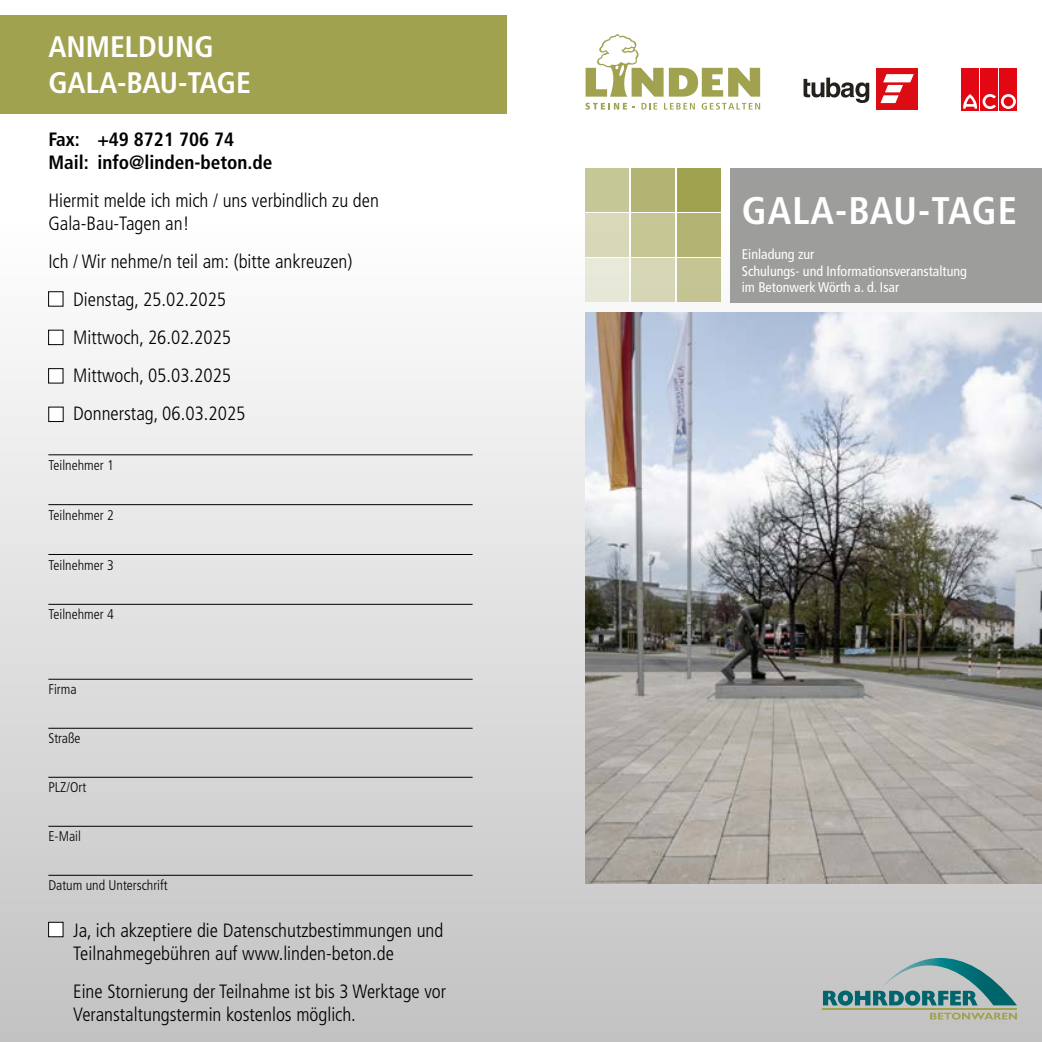
<style>
.page{position:relative;width:1042px;height:1042px;background:#fff}
.page>*{position:absolute;margin:0;border:0;box-sizing:border-box;transform-origin:0 0}
.t1{font:700 condensed 38.5px "Frutiger LT Pro";letter-spacing:.015em;color:#fff}
.t2{font:700 condensed 29.75px/35.7px "Frutiger LT Pro";color:#fff}
.t3{font:300 condensed 19.25px/38px "Frutiger LT Pro";color:#000}
.t4{font:700 condensed 19.25px/23.1px "Frutiger LT Pro";color:#000}
.t5{font:300 condensed 14px "Frutiger LT Pro";color:#000}
.t6{font:condensed 14px/16.8px "Frutiger LT Pro";color:#fff}
</style>
<div class="page">
<div style="left:0;top:111px;width:1042px;height:931px;background:linear-gradient(to bottom,#fff,#c3c2c3)"></div>
<img style="left:585px;top:312px;width:457px;height:571px">
<div style="left:730px;top:168px;width:312px;height:134px;background:#9d9d9c"></div>
<svg style="left:641px;top:103px;width:16px;height:7px"></svg>
<svg style="left:664px;top:103px;width:31px;height:7px"></svg>
<svg style="left:701px;top:103px;width:59px;height:7px"></svg>
<svg style="left:585px;top:103px;width:50px;height:7px"></svg>
<svg style="left:669px;top:68px;width:91px;height:29px"></svg>
<svg style="left:585px;top:34px;width:78px;height:63px"></svg>
<svg style="left:823px;top:928px;width:194px;height:77px;background:#a3b6b7"></svg>
<svg style="left:930px;top:1012px;width:87px;height:7px"></svg>
<hr style="left:823px;top:1009px;width:194px;height:1px;background:#a1a250">
<div style="left:677px;top:168px;width:43px;height:44px;background:#a1a250"></div>
<div style="left:631px;top:168px;width:44px;height:44px;background:#b3b473"></div>
<div style="left:585px;top:168px;width:44px;height:44px;background:#c6c796"></div>
<div style="left:677px;top:258px;width:43px;height:44px;background:#c4c594"></div>
<div style="left:631px;top:258px;width:44px;height:44px;background:#d6d7b6"></div>
<div style="left:585px;top:258px;width:44px;height:44px;background:#e8e8d8"></div>
<div style="left:677px;top:213px;width:43px;height:44px;background:#b3b472"></div>
<div style="left:631px;top:213px;width:44px;height:44px;background:#c5c695"></div>
<div style="left:585px;top:213px;width:44px;height:44px;background:#d8d8b8"></div>
<hr style="left:48px;top:454px;width:424px;height:1px;background:#000">
<hr style="left:48px;top:504px;width:424px;height:1px;background:#000">
<hr style="left:48px;top:554px;width:424px;height:1px;background:#000">
<hr style="left:48px;top:604px;width:424px;height:1px;background:#000">
<hr style="left:48px;top:679px;width:424px;height:1px;background:#000">
<hr style="left:48px;top:728px;width:424px;height:1px;background:#000">
<hr style="left:48px;top:777px;width:424px;height:1px;background:#000">
<hr style="left:48px;top:826px;width:424px;height:1px;background:#000">
<hr style="left:48px;top:875px;width:424px;height:1px;background:#000">
<div style="left:0;top:15px;width:506px;height:98px;background:#a1a250"></div>
<div style="left:49px;top:292px;width:14px;height:14px;background:#fff"></div>
<div style="left:48px;top:291px;width:15px;height:15px;border:1px solid #000"></div>
<div style="left:49px;top:330px;width:14px;height:15px;background:#fff"></div>
<div style="left:48px;top:330px;width:15px;height:15px;border:1px solid #000"></div>
<div style="left:49px;top:369px;width:14px;height:14px;background:#fff"></div>
<div style="left:48px;top:368px;width:15px;height:15px;border:1px solid #000"></div>
<div style="left:49px;top:922px;width:14px;height:15px;background:#fff"></div>
<div style="left:48px;top:922px;width:15px;height:15px;border:1px solid #000"></div>
<svg style="left:803px;top:78px;width:66px;height:25px"></svg>
<div style="left:876px;top:68px;width:42px;height:42px;background:#dc0c15"></div>
<svg style="left:880px;top:74px;width:34px;height:29px"></svg>
<div style="left:961px;top:68px;width:18px;height:43px;background:#e30613"></div>
<div style="left:980px;top:68px;width:18px;height:43px;background:#e30613"></div>
<div style="left:999px;top:68px;width:18px;height:43px;background:#e30613"></div>
<svg style="left:963px;top:94px;width:53px;height:15px"></svg>
<div style="left:49px;top:407px;width:14px;height:14px;background:#fff"></div>
<div style="left:48px;top:407px;width:16px;height:15px;border:1px solid #000"></div>
<h2 class="t2" style="left:48px;top:29px;width:204px">ANMELDUNG<br>GALA-BAU-TAGE</h2>
<p class="t4" style="left:48px;top:128px;width:226px">Fax: +49 8721 706 74<br>Mail: info@linden-beton.de</p>
<p class="t3" style="left:48px;top:189px;width:332px;line-height:23.1px">Hiermit melde ich mich / uns verbindlich zu den<br>Gala-Bau-Tagen an!</p>
<p class="t3" style="left:73px;top:243px;width:281px;text-indent:-25px">Ich / Wir nehme/n teil am: (bitte ankreuzen)<br>Dienstag, 25.02.2025<br>Mittwoch, 26.02.2025<br>Mittwoch, 05.03.2025<br>Donnerstag, 06.03.2025</p>
<p class="t5" style="left:48px;top:457px;width:67px">Teilnehmer 1</p>
<p class="t5" style="left:48px;top:507px;width:67px">Teilnehmer 2</p>
<p class="t5" style="left:48px;top:557px;width:67px">Teilnehmer 3</p>
<p class="t5" style="left:48px;top:606px;width:67px">Teilnehmer 4</p>
<p class="t5" style="left:48px;top:681px;width:30px">Firma</p>
<p class="t5" style="left:48px;top:730px;width:34px">Straße</p>
<p class="t5" style="left:48px;top:779px;width:39px">PLZ/Ort</p>
<p class="t5" style="left:48px;top:828px;width:34px">E-Mail</p>
<p class="t5" style="left:48px;top:877px;width:121px">Datum und Unterschrift</p>
<p class="t3" style="left:73px;top:918px;width:372px;line-height:23.1px">Ja, ich akzeptiere die Datenschutzbestimmungen und<br>Teilnahmegebühren auf www.linden-beton.de</p>
<p class="t3" style="left:73px;top:979px;width:374px;line-height:23.1px">Eine Stornierung der Teilnahme ist bis 3 Werktage vor<br>Veranstaltungstermin kostenlos möglich.</p>
<h1 class="t1" style="left:742px;top:188px;width:277px">GALA-BAU-TAGE</h1>
<p class="t6" style="left:742px;top:246px;width:227px">Einladung zur<br>Schulungs- und Informationsveranstaltung im Betonwerk Wörth a. d. Isar</p>
</div>
